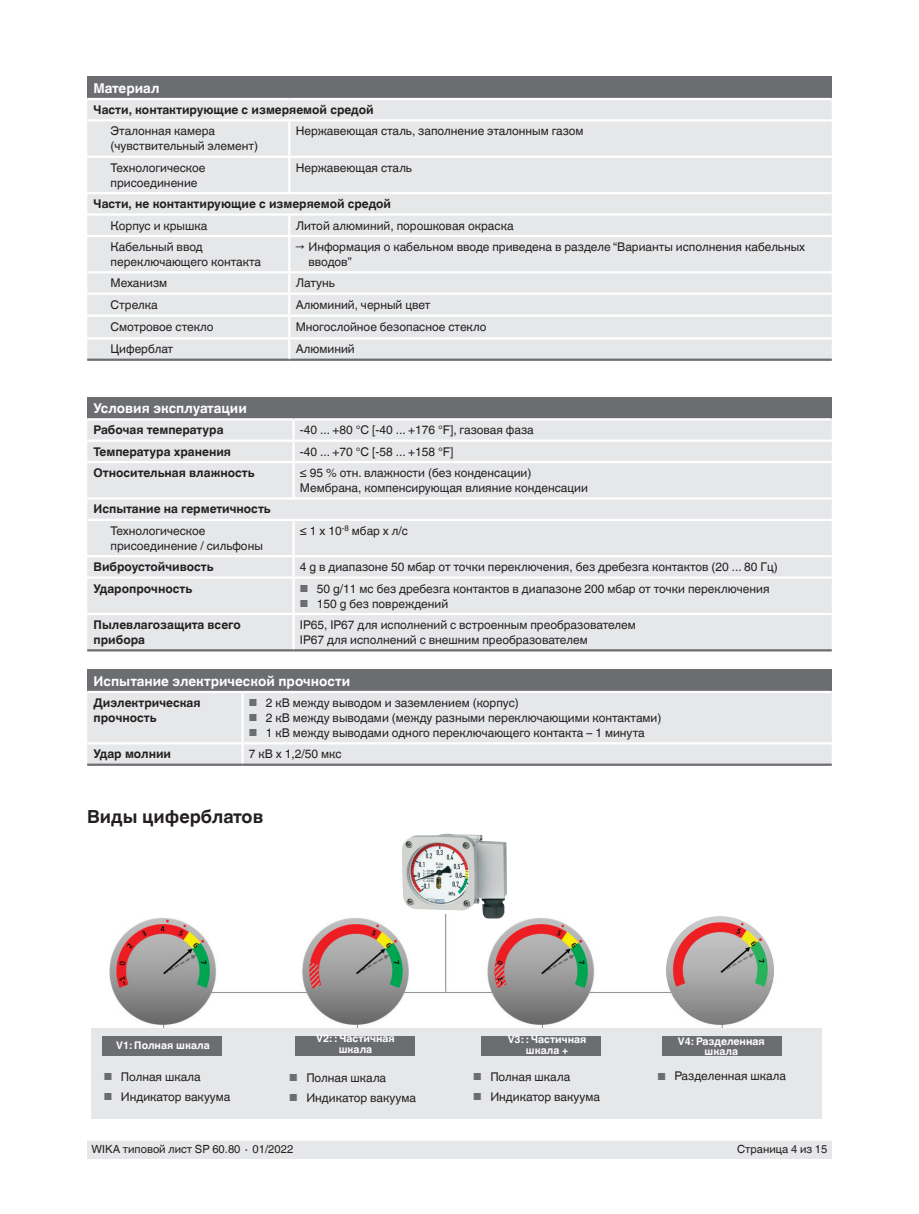
<style>
.page{position:relative;width:919px;height:1214px;background:#fff}
.page>*{position:absolute;margin:0;border:0;box-sizing:border-box;transform-origin:0 0}
.t1{font:700 18px "Helvetica World";color:#231f20}
.t2{font:700 13.5px "Helvetica World";color:#fff}
.t3{font:12px/15px "Helvetica World";color:#231f20}
.t4{font:700 12px/15px "Helvetica World";color:#231f20}
.t5{font:11.25px "Helvetica World";color:#231f20}
.t6{font:700 10.5px/10.5px "Helvetica World";color:#fff;text-align:center}
.s1{font-size:10.2px;color:#6c6d70}
</style>
<div class="page">
<div style="left:87px;top:1140px;width:744px;height:18px;background:#e6e7e9"></div>
<svg style="left:87px;top:1140px;width:744px;height:1px"></svg>
<div style="left:87px;top:77px;width:744px;height:22px;background:#6c6d70"></div>
<div style="left:87px;top:100px;width:744px;height:258px;background:#e6e7e9"></div>
<hr style="left:87px;top:98px;width:202px;height:2px;background:#fff">
<hr style="left:289px;top:98px;width:542px;height:2px;background:#fff">
<hr style="left:87px;top:119px;width:202px;height:2px;background:#fff">
<hr style="left:289px;top:119px;width:542px;height:2px;background:#fff">
<hr style="left:87px;top:192px;width:202px;height:2px;background:#fff">
<hr style="left:289px;top:192px;width:542px;height:2px;background:#fff">
<hr style="left:87px;top:213px;width:202px;height:3px;background:#fff">
<hr style="left:289px;top:213px;width:542px;height:3px;background:#fff">
<hr style="left:87px;top:358px;width:202px;height:3px;background:#6c6d70">
<hr style="left:289px;top:358px;width:542px;height:3px;background:#6c6d70">
<hr style="left:288px;top:121px;width:2px;height:35px;background:#fff">
<hr style="left:87px;top:156px;width:202px;height:2px;background:#fff">
<hr style="left:289px;top:156px;width:542px;height:2px;background:#fff">
<hr style="left:288px;top:158px;width:2px;height:34px;background:#fff">
<svg style="left:288px;top:216px;width:2px;height:19px"></svg>
<hr style="left:87px;top:235px;width:202px;height:2px;background:#fff">
<hr style="left:289px;top:235px;width:542px;height:2px;background:#fff">
<hr style="left:288px;top:237px;width:2px;height:34px;background:#fff">
<hr style="left:87px;top:271px;width:202px;height:2px;background:#fff">
<hr style="left:289px;top:271px;width:542px;height:2px;background:#fff">
<hr style="left:87px;top:292px;width:202px;height:3px;background:#fff">
<hr style="left:289px;top:292px;width:542px;height:3px;background:#fff">
<svg style="left:288px;top:273px;width:2px;height:41px"></svg>
<hr style="left:87px;top:314px;width:202px;height:3px;background:#fff">
<hr style="left:289px;top:314px;width:542px;height:3px;background:#fff">
<hr style="left:288px;top:317px;width:2px;height:20px;background:#fff">
<hr style="left:87px;top:337px;width:202px;height:2px;background:#fff">
<hr style="left:289px;top:337px;width:542px;height:2px;background:#fff">
<svg style="left:288px;top:339px;width:2px;height:19px"></svg>
<div style="left:87px;top:397px;width:744px;height:22px;background:#6c6d70"></div>
<div style="left:87px;top:420px;width:744px;height:229px;background:#e6e7e9"></div>
<hr style="left:87px;top:418px;width:206px;height:2px;background:#fff">
<hr style="left:293px;top:418px;width:538px;height:2px;background:#fff">
<hr style="left:292px;top:420px;width:3px;height:19px;background:#fff">
<hr style="left:87px;top:439px;width:206px;height:3px;background:#fff">
<hr style="left:293px;top:439px;width:538px;height:3px;background:#fff">
<hr style="left:292px;top:442px;width:3px;height:19px;background:#fff">
<hr style="left:87px;top:461px;width:206px;height:2px;background:#fff">
<hr style="left:293px;top:461px;width:538px;height:2px;background:#fff">
<hr style="left:292px;top:463px;width:3px;height:34px;background:#fff">
<hr style="left:292px;top:521px;width:3px;height:34px;background:#fff">
<hr style="left:87px;top:555px;width:206px;height:2px;background:#fff">
<hr style="left:293px;top:555px;width:538px;height:2px;background:#fff">
<hr style="left:292px;top:557px;width:3px;height:19px;background:#fff">
<hr style="left:87px;top:576px;width:206px;height:2px;background:#fff">
<hr style="left:293px;top:576px;width:538px;height:2px;background:#fff">
<hr style="left:292px;top:578px;width:3px;height:35px;background:#fff">
<hr style="left:87px;top:613px;width:206px;height:2px;background:#fff">
<hr style="left:293px;top:613px;width:538px;height:2px;background:#fff">
<hr style="left:292px;top:615px;width:3px;height:34px;background:#fff">
<hr style="left:87px;top:649px;width:206px;height:2px;background:#6c6d70">
<hr style="left:293px;top:649px;width:538px;height:2px;background:#6c6d70">
<hr style="left:87px;top:497px;width:206px;height:2px;background:#fff">
<hr style="left:293px;top:497px;width:538px;height:2px;background:#fff">
<hr style="left:87px;top:519px;width:206px;height:2px;background:#fff">
<hr style="left:293px;top:519px;width:538px;height:2px;background:#fff">
<div style="left:87px;top:669px;width:744px;height:23px;background:#6c6d70"></div>
<div style="left:87px;top:693px;width:744px;height:70px;background:#e6e7e9"></div>
<hr style="left:241px;top:693px;width:2px;height:49px;background:#fff">
<hr style="left:87px;top:742px;width:155px;height:2px;background:#fff">
<hr style="left:242px;top:742px;width:589px;height:2px;background:#fff">
<svg style="left:241px;top:744px;width:2px;height:19px"></svg>
<hr style="left:87px;top:763px;width:155px;height:3px;background:#6c6d70">
<hr style="left:242px;top:763px;width:589px;height:3px;background:#6c6d70">
<hr style="left:87px;top:691px;width:155px;height:2px;background:#fff">
<hr style="left:242px;top:691px;width:589px;height:2px;background:#fff">
<div style="left:92px;top:1028px;width:729px;height:90px;background:#e6e7e9"></div>
<div style="left:482px;top:1036px;width:119px;height:20px;background:#6c6d70"></div>
<div style="left:295px;top:1036px;width:119px;height:19px;background:#6c6d70"></div>
<img style="left:109px;top:918px;width:665px;height:109px">
<div style="left:103px;top:1036px;width:119px;height:19px;background:#6c6d70"></div>
<div style="left:662px;top:1036px;width:119px;height:20px;background:#6c6d70"></div>
<img style="left:402px;top:833px;width:105px;height:85px">
<img style="left:666px;top:916px;width:107px;height:107px">
<p class="t2" style="left:94px;top:80px;width:67px">Материал</p>
<p class="t4" style="left:94px;top:102px;width:281px">Части, контактирующие с измеряемой средой</p>
<p class="t3" style="left:111px;top:124px;width:149px">Эталонная камера (чувствительный элемент)</p>
<p class="t3" style="left:296px;top:124px;width:289px">Нержавеющая сталь, заполнение эталонным газом</p>
<p class="t3" style="left:111px;top:160px;width:96px">Технологическое присоединение</p>
<p class="t3" style="left:296px;top:160px;width:118px">Нержавеющая сталь</p>
<p class="t4" style="left:94px;top:196px;width:299px">Части, не контактирующие с измеряемой средой</p>
<p class="t3" style="left:111px;top:218px;width:98px">Корпус и крышка</p>
<p class="t3" style="left:295px;top:218px;width:219px">Литой алюминий, порошковая окраска</p>
<p class="t3" style="left:111px;top:239px;width:152px">Кабельный ввод переключающего контакта</p>
<p class="t3" style="left:308px;top:239px;width:498px;text-indent:-13px">→ Информация о кабельном вводе приведена в разделе “Варианты исполнения кабельных вводов”</p>
<p class="t3" style="left:111px;top:276px;width:58px">Механизм</p>
<p class="t3" style="left:295px;top:276px;width:41px">Латунь</p>
<p class="t3" style="left:111px;top:297px;width:49px">Стрелка</p>
<p class="t3" style="left:295px;top:297px;width:136px">Алюминий, черный цвет</p>
<p class="t3" style="left:111px;top:319px;width:105px">Смотровое стекло</p>
<p class="t3" style="left:295px;top:319px;width:192px">Многослойное безопасное стекло</p>
<p class="t3" style="left:111px;top:342px;width:64px">Циферблат</p>
<p class="t3" style="left:295px;top:342px;width:61px">Алюминий</p>
<p class="t2" style="left:94px;top:400px;width:155px">Условия эксплуатации</p>
<p class="t4" style="left:94px;top:423px;width:131px">Рабочая температура</p>
<p class="t3" style="left:300px;top:423px;width:235px">-40 ... +80 °C [-40 ... +176 °F], газовая фаза</p>
<p class="t4" style="left:94px;top:444px;width:139px">Температура хранения</p>
<p class="t3" style="left:300px;top:444px;width:155px">-40 ... +70 °C [-58 ... +158 °F]</p>
<p class="t4" style="left:94px;top:465px;width:162px">Относительная влажность</p>
<p class="t3" style="left:300px;top:465px;width:289px">≤ 95 % отн. влажности (без конденсации)<br>Мембрана, компенсирующая влияние конденсации</p>
<p class="t4" style="left:94px;top:502px;width:179px">Испытание на герметичность</p>
<p class="t3" style="left:111px;top:523px;width:154px">Технологическое присоединение / сильфоны</p>
<p class="t3" style="left:300px;top:523px;width:110px">≤ 1 x 10<sup>-8</sup> мбар x л/с</p>
<p class="t4" style="left:94px;top:559px;width:121px">Виброустойчивость</p>
<p class="t3" style="left:300px;top:559px;width:479px">4 g в диапазоне 50 мбар от точки переключения, без дребезга контактов (20 ... 80 Гц)</p>
<p class="t4" style="left:94px;top:581px;width:100px">Ударопрочность</p>
<p class="t3" style="left:300px;top:581px;width:471px"><span class="s1">■</span> 50 g/11 мс без дребезга контактов в диапазоне 200 мбар от точки переключения</p>
<p class="t3" style="left:300px;top:596px;width:150px"><span class="s1">■</span> 150 g без повреждений</p>
<p class="t4" style="left:94px;top:617px;width:149px">Пылевлагозащита всего прибора</p>
<p class="t3" style="left:300px;top:617px;width:337px">IP65, IP67 для исполнений с встроенным преобразователем<br>IP67 для исполнений с внешним преобразователем</p>
<p class="t2" style="left:94px;top:673px;width:258px">Испытание электрической прочности</p>
<p class="t4" style="left:94px;top:695px;width:109px">Диэлектрическая прочность</p>
<p class="t3" style="left:249px;top:695px;width:271px"><span class="s1">■</span> 2 кВ между выводом и заземлением (корпус)</p>
<p class="t3" style="left:249px;top:710px;width:414px"><span class="s1">■</span> 2 кВ между выводами (между разными переключающими контактами)</p>
<p class="t3" style="left:249px;top:725px;width:397px"><span class="s1">■</span> 1 кВ между выводами одного переключающего контакта – 1 минута</p>
<p class="t4" style="left:94px;top:746px;width:79px">Удар молнии</p>
<p class="t3" style="left:249px;top:746px;width:94px">7 кВ x 1,2/50 мкс</p>
<h1 class="t1" style="left:87px;top:806px;width:177px">Виды циферблатов</h1>
<p class="t6" style="left:116px;top:1040px;width:95px">V1: Полная шкала</p>
<p class="t6" style="left:316px;top:1033px;width:80px">V2: : Частичная шкала</p>
<p class="t6" style="left:507px;top:1034px;width:80px">V3: : Частичная шкала +</p>
<p class="t6" style="left:677px;top:1035px;width:88px">V4: Разделенная шкала</p>
<p class="t3" style="left:104px;top:1069px;width:98px"><span class="s1">■</span> Полная шкала</p>
<p class="t3" style="left:104px;top:1089px;width:128px"><span class="s1">■</span> Индикатор вакуума</p>
<p class="t3" style="left:289px;top:1070px;width:98px"><span class="s1">■</span> Полная шкала</p>
<p class="t3" style="left:289px;top:1090px;width:128px"><span class="s1">■</span> Индикатор вакуума</p>
<p class="t3" style="left:473px;top:1069px;width:98px"><span class="s1">■</span> Полная шкала</p>
<p class="t3" style="left:657px;top:1068px;width:130px"><span class="s1">■</span> Разделенная шкала</p>
<p class="t3" style="left:473px;top:1089px;width:128px"><span class="s1">■</span> Индикатор вакуума</p>
<p class="t5" style="left:91px;top:1142px;width:203px">WIKA типовой лист SP 60.80 ∙ 01/2022</p>
<p class="t5" style="left:737px;top:1142px;width:92px">Страница 4 из 15</p>
</div>
